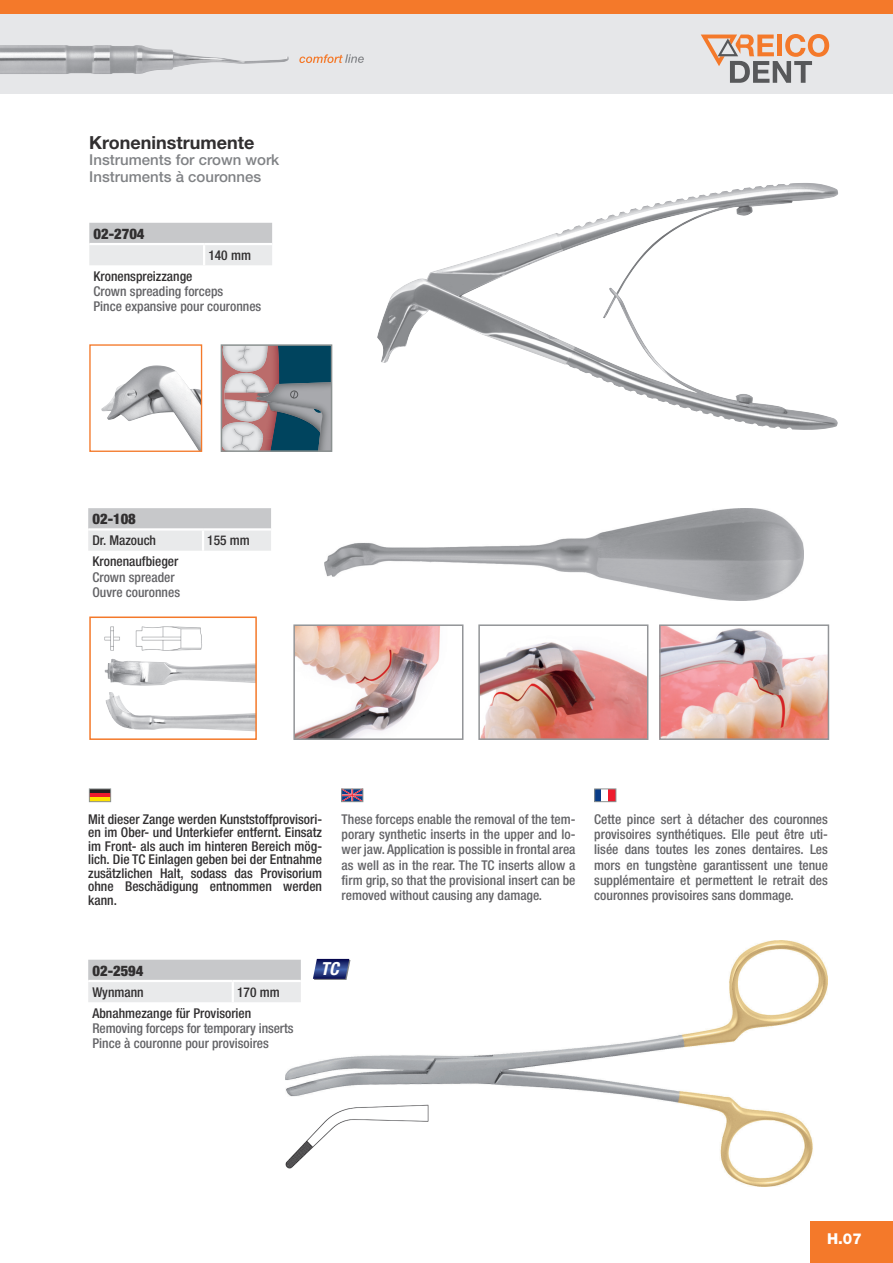
<style>
.page{position:relative;width:893px;height:1263px;background:#fff}
.page>*{position:absolute;margin:0;border:0;box-sizing:border-box;transform-origin:0 0}
.t1{font:700 18px "Helvetica Neue LT Std";color:#312f30}
.t2{font:italic 700 condensed 18px "Helvetica Neue LT Std";color:#fff}
.t3{font:500 15px/16.5px "Helvetica Neue LT Std";color:#808285}
.t4{font:800 15px "Helvetica Neue LT Std";color:#fff}
.t5{font:900 condensed 14.7px "Helvetica Neue LT Std";color:#312f30}
.t6{font:500 condensed 13.5px/15.3px "Helvetica Neue LT Std";color:#636366}
.t7{font:500 condensed 13.5px/13.5px "Helvetica Neue LT Std";color:#312f30;text-align:justify}
</style>
<div class="page">
<div style="left:0;top:0;width:893px;height:94px;background:#e6e7e9"></div>
<div style="left:0;top:0;width:893px;height:14px;background:#f4792a"></div>
<div style="left:810px;top:1221px;width:83px;height:42px;background:#f4792a"></div>
<svg style="left:701px;top:34px;width:128px;height:49px"></svg>
<img style="left:0;top:45px;width:289px;height:29px">
<svg style="left:299px;top:54px;width:65px;height:9px"></svg>
<img style="left:286px;top:941px;width:542px;height:245px">
<img style="left:285px;top:1104px;width:143px;height:64px">
<svg style="left:313px;top:959px;width:37px;height:21px"></svg>
<div style="left:595px;top:789px;width:7px;height:12px;background:#0a3d88"></div>
<div style="left:609px;top:789px;width:7px;height:12px;background:#ee1b2d"></div>
<div style="left:595px;top:789px;width:21px;height:13px;border:1px solid #8b9190"></div>
<hr style="left:89px;top:789px;width:22px;height:4px;background:#231f20">
<hr style="left:89px;top:793px;width:22px;height:4px;background:#ee1b2d">
<div style="left:89px;top:797px;width:22px;height:5px;background:#ffe101"></div>
<div style="left:89px;top:789px;width:22px;height:13px;border:1px solid #8b9190"></div>
<svg style="left:344px;top:791px;width:17px;height:9px"></svg>
<div style="left:342px;top:789px;width:21px;height:13px;border:1px solid #8b9190"></div>
<svg style="left:88px;top:508px;width:183px;height:43px;background:#d9dadb"></svg>
<hr style="left:202px;top:530px;width:2px;height:21px;background:#fff">
<hr style="left:88px;top:528px;width:115px;height:2px;background:#fff">
<hr style="left:203px;top:528px;width:68px;height:2px;background:#fff">
<svg style="left:88px;top:960px;width:213px;height:42px;background:#d8d9da"></svg>
<hr style="left:232px;top:982px;width:2px;height:20px;background:#fff">
<hr style="left:88px;top:980px;width:145px;height:2px;background:#fff">
<hr style="left:233px;top:980px;width:68px;height:2px;background:#fff">
<img style="left:325px;top:508px;width:478px;height:93px">
<img style="left:105px;top:659px;width:149px;height:27px">
<img style="left:105px;top:692px;width:149px;height:39px">
<div style="left:89px;top:616px;width:168px;height:124px;border:2px solid #f4792a"></div>
<img style="left:104px;top:626px;width:98px;height:25px">
<img style="left:296px;top:627px;width:144px;height:110px">
<div style="left:293px;top:624px;width:170px;height:116px;border:2px solid #939598"></div>
<img style="left:481px;top:642px;width:164px;height:95px">
<div style="left:478px;top:624px;width:170px;height:116px;border:2px solid #939598"></div>
<img style="left:662px;top:627px;width:164px;height:110px">
<div style="left:659px;top:624px;width:170px;height:116px;border:2px solid #939598"></div>
<img style="left:101px;top:365px;width:99px;height:85px">
<div style="left:89px;top:344px;width:113px;height:108px;border:1px solid #f4792a"></div>
<svg style="left:224px;top:347px;width:105px;height:102px;background:#828a93"></svg>
<div style="left:221px;top:344px;width:111px;height:108px;border:2px solid #8b9190"></div>
<img style="left:377px;top:184px;width:413px;height:236px">
<svg style="left:89px;top:223px;width:183px;height:42px;background:#d8d9da"></svg>
<hr style="left:203px;top:245px;width:2px;height:20px;background:#fff">
<hr style="left:89px;top:243px;width:115px;height:2px;background:#fff">
<hr style="left:204px;top:243px;width:68px;height:2px;background:#fff">
<h1 class="t1" style="left:89px;top:131px;width:167px">Kroneninstrumente</h1>
<p class="t3" style="left:89px;top:152px;width:192px">Instruments for crown work<br>Instruments à couronnes</p>
<p class="t5" style="left:94px;top:224px;width:53px">02-2704</p>
<p class="t7" style="left:208px;top:248px;width:44px">140 mm</p>
<p class="t7" style="left:94px;top:269px;width:100px">Kronenspreizzange</p>
<p class="t6" style="left:94px;top:284px;width:169px">Crown spreading forceps<br>Pince expansive pour couronnes</p>
<p class="t5" style="left:92px;top:510px;width:45px">02-108</p>
<p class="t7" style="left:92px;top:534px;width:65px">Dr. Mazouch</p>
<p class="t7" style="left:207px;top:534px;width:44px">155 mm</p>
<p class="t7" style="left:92px;top:554px;width:87px">Kronenaufbieger</p>
<p class="t6" style="left:92px;top:569px;width:89px">Crown spreader<br>Ouvre couronnes</p>
<p class="t7" style="left:88px;top:812px;width:235px">Mit dieser Zange werden Kunststoffprovisori&shy;en im Ober- und Unterkiefer entfernt. Einsatz im Front- als auch im hinteren Bereich mög&shy;lich. Die TC Einlagen geben bei der Entnahme zusätzlichen Halt, sodass das Provisorium ohne Beschädigung entnommen werden kann.</p>
<p class="t6" style="left:342px;top:811px;width:235px;text-align:justify">These forceps enable the removal of the tem&shy;porary synthetic inserts in the upper and lo&shy;wer jaw. Application is possible in frontal area as well as in the rear. The TC inserts allow a firm grip, so that the provisional insert can be removed without causing any damage.</p>
<p class="t6" style="left:594px;top:811px;width:235px;text-align:justify">Cette pince sert à détacher des couronnes provisoires synthétiques. Elle peut être uti&shy;lisée dans toutes les zones dentaires. Les mors en tungstène garantissent une tenue supplémentaire et permettent le retrait des couronnes provisoires sans dommage.</p>
<p class="t5" style="left:92px;top:961px;width:53px">02-2594</p>
<p class="t7" style="left:92px;top:985px;width:53px">Wynmann</p>
<p class="t7" style="left:92px;top:981px;width:189px;line-height:20.9px;text-indent:145px">170 mm<br>Abnahmezange für Provisorien</p>
<p class="t6" style="left:92px;top:1020px;width:202px">Removing forceps for temporary inserts<br>Pince à couronne pour provisoires</p>
<h1 class="t2" style="left:320px;top:958px;width:20px">TC</h1>
<p class="t4" style="left:827px;top:1230px;width:36px">H.07</p>
</div>
